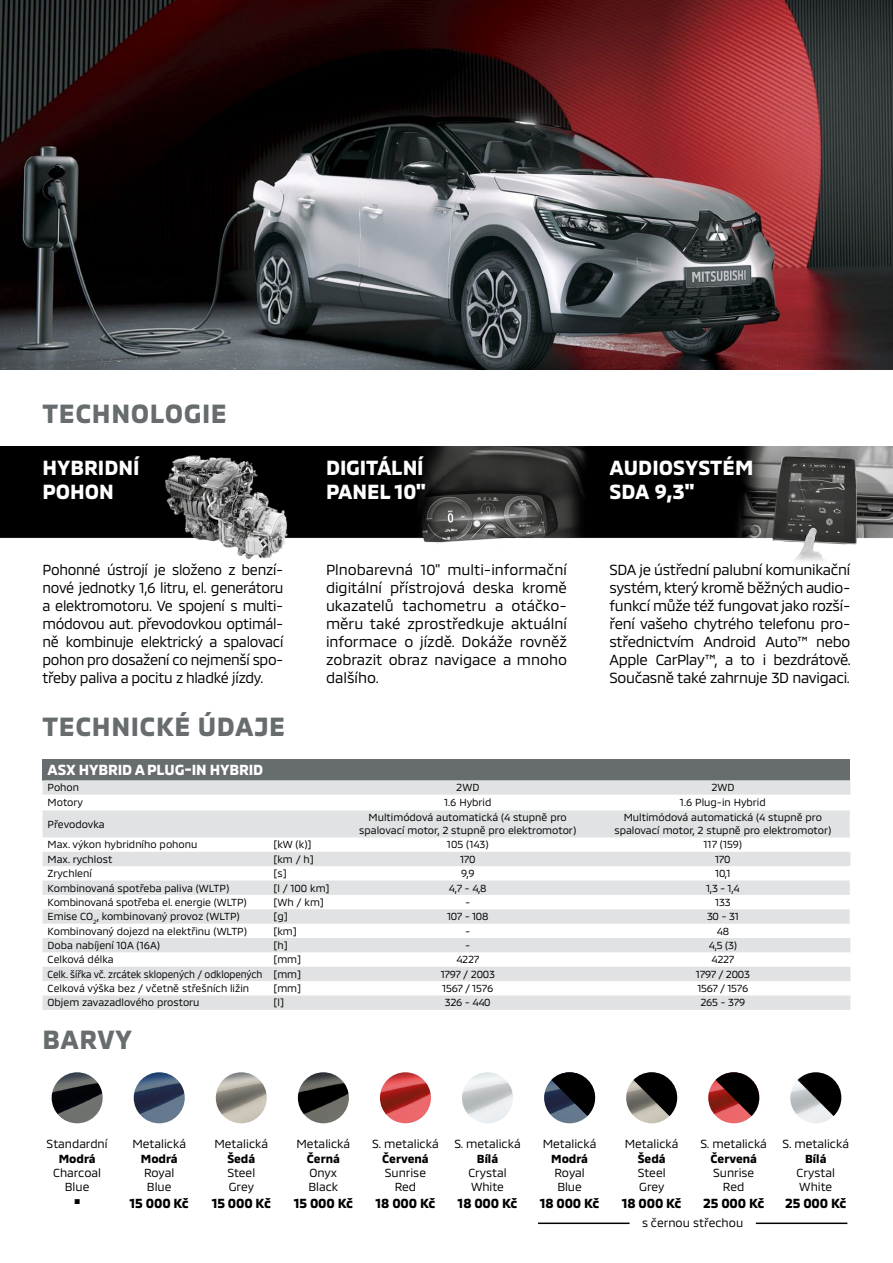
<style>
.page{position:relative;width:893px;height:1263px;background:#fff}
.page>*{position:absolute;margin:0;border:0;box-sizing:border-box;transform-origin:0 0}
.t1{font:700 27px "MMC";letter-spacing:.02em;color:#676c6e}
.t2{font:700 21px/24px "MMC";color:#fff}
.t3{font:15px/18px "MMC";letter-spacing:-.02em;color:#000;text-align:justify}
.t4{font:15px/18px "MMC";letter-spacing:-.02em;color:#000;text-align:justify;scale:.96 1}
.t5{font:700 15px "MMC";letter-spacing:-.01em;color:#fff}
.t6{font:700 13.5px "MMC";letter-spacing:-.01em;color:#000}
.t7{font:12px/14.4px "MMC";color:#000}
.t8{font:700 12px "MMC";color:#000}
.t9{font:10.5px/12.6px "MMC";color:#000;text-align:center}
.t10{font:10.5px "MMC";color:#000;scale:.94 1}
.t11{font:10.5px "MMC";letter-spacing:-.02em;color:#000}
.t12{font:700 10.5px "Arial";color:#000}
</style>
<div class="page">
<img style="left:0;top:0;width:893px;height:370px">
<div style="left:43px;top:759px;width:807px;height:21px;background:#676c6e"></div>
<svg style="left:43px;top:780px;width:807px;height:230px;fill:#e0e2e3"></svg>
<img style="left:0;top:446px;width:893px;height:115px">
<img style="left:52px;top:1072px;width:51px;height:51px;border-radius:26px">
<img style="left:298px;top:1072px;width:51px;height:51px;border-radius:26px">
<img style="left:216px;top:1072px;width:51px;height:51px;border-radius:26px">
<img style="left:462px;top:1072px;width:51px;height:51px;border-radius:26px">
<img style="left:134px;top:1072px;width:51px;height:51px;border-radius:26px">
<img style="left:380px;top:1072px;width:51px;height:51px;border-radius:26px">
<img style="left:544px;top:1072px;width:51px;height:51px;border-radius:26px">
<svg style="left:551px;top:1072px;width:44px;height:44px;background:#333841"></svg>
<img style="left:626px;top:1072px;width:51px;height:51px;border-radius:26px">
<svg style="left:633px;top:1072px;width:44px;height:44px;background:#54534f"></svg>
<img style="left:708px;top:1072px;width:51px;height:51px;border-radius:26px">
<svg style="left:715px;top:1072px;width:44px;height:44px;background:#5e3232"></svg>
<img style="left:790px;top:1072px;width:51px;height:51px;border-radius:26px">
<svg style="left:798px;top:1072px;width:43px;height:44px;background:#646566"></svg>
<hr style="left:538px;top:1222px;width:92px;height:2px;background:#000">
<hr style="left:756px;top:1222px;width:91px;height:2px;background:#000">
<h1 class="t1" style="left:43px;top:393px;width:186px">TECHNOLOGIE</h1>
<h2 class="t2" style="left:43px;top:453px;width:99px">HYBRIDNÍ<br>POHON</h2>
<h2 class="t2" style="left:326px;top:453px;width:101px">DIGITÁLNÍ<br>PANEL 10"</h2>
<h2 class="t2" style="left:609px;top:453px;width:146px">AUDIOSYSTÉM<br>SDA 9,3"</h2>
<p class="t4" style="left:43px;top:559px;width:252px">Pohonné ústrojí je složeno z benzí&shy;nové jednotky 1,6 litru, el. generátoru a elektromotoru. Ve spojení s multi&shy;módovou aut. převodovkou optimál&shy;ně kombinuje elektrický a spalovací pohon pro dosažení co nejmenší spo&shy;třeby paliva a pocitu z hladké jízdy.</p>
<h3 class="t3" style="left:326px;top:559px;width:242px">Plnobarevná 10" multi-informační digitální přístrojová deska kromě ukazatelů tachometru a otáčko&shy;měru také zprostředkuje aktuální informace o jízdě. Dokáže rovněž zobrazit obraz navigace a mnoho dalšího.</h3>
<p class="t3" style="left:609px;top:559px;width:243px">SDA je ústřední palubní komunikační systém, který kromě běžných audio&shy;funkcí může též fungovat jako rozší&shy;ření vašeho chytrého telefonu pro&shy;střednictvím Android Auto™ nebo Apple CarPlay™, a to i bezdrátově.<br>Současně také zahrnuje 3D navigaci.</p>
<h1 class="t1" style="left:43px;top:705px;width:244px">TECHNICKÉ ÚDAJE</h1>
<h3 class="t5" style="left:48px;top:758px;width:217px">ASX HYBRID A PLUG-IN HYBRID</h3>
<p class="t9" style="left:48px;top:780px;width:33px">Pohon</p>
<p class="t9" style="left:456px;top:780px;width:24px">2WD</p>
<p class="t9" style="left:711px;top:780px;width:24px">2WD</p>
<p class="t9" style="left:48px;top:795px;width:37px">Motory</p>
<p class="t9" style="left:444px;top:795px;width:49px">1.6 Hybrid</p>
<p class="t9" style="left:680px;top:795px;width:87px">1.6 Plug-in Hybrid</p>
<p class="t9" style="left:48px;top:816px;width:59px">Převodovka</p>
<p class="t9" style="left:359px;top:810px;width:218px">Multimódová automatická (4 stupně pro spalovací motor, 2 stupně pro elektromotor)</p>
<p class="t9" style="left:614px;top:810px;width:218px">Multimódová automatická (4 stupně pro spalovací motor, 2 stupně pro elektromotor)</p>
<p class="t9" style="left:48px;top:837px;width:151px">Max. výkon hybridního pohonu</p>
<p class="t9" style="left:273px;top:837px;width:40px">[kW (k)]</p>
<p class="t9" style="left:447px;top:837px;width:43px">105 (143)</p>
<p class="t9" style="left:704px;top:837px;width:40px">117 (159)</p>
<p class="t9" style="left:48px;top:851px;width:66px">Max. rychlost</p>
<p class="t9" style="left:273px;top:851px;width:42px">[km / h]</p>
<p class="t9" style="left:460px;top:851px;width:17px">170</p>
<p class="t9" style="left:715px;top:851px;width:17px">170</p>
<p class="t9" style="left:48px;top:866px;width:46px">Zrychlení</p>
<p class="t9" style="left:273px;top:866px;width:15px">[s]</p>
<p class="t9" style="left:461px;top:866px;width:15px">9,9</p>
<p class="t9" style="left:715px;top:866px;width:17px">10,1</p>
<p class="t9" style="left:48px;top:880px;width:183px">Kombinovaná spotřeba paliva (WLTP)</p>
<p class="t9" style="left:273px;top:880px;width:58px">[l / 100 km]</p>
<p class="t9" style="left:449px;top:880px;width:39px">4,7 - 4,8</p>
<p class="t9" style="left:706px;top:880px;width:35px">1,3 - 1,4</p>
<p class="t9" style="left:48px;top:894px;width:201px">Kombinovaná spotřeba el. energie (WLTP)</p>
<p class="t9" style="left:273px;top:894px;width:52px">[Wh / km]</p>
<p class="t9" style="left:465px;top:894px;width:7px">-</p>
<p class="t9" style="left:715px;top:894px;width:17px">133</p>
<p class="t9" style="left:48px;top:909px;width:194px">Emise CO<sub>2</sub>, kombinovaný provoz (WLTP)</p>
<p class="t9" style="left:273px;top:909px;width:16px">[g]</p>
<p class="t9" style="left:447px;top:909px;width:43px">107 - 108</p>
<p class="t9" style="left:707px;top:909px;width:33px">30 - 31</p>
<p class="t9" style="left:48px;top:923px;width:201px">Kombinovaný dojezd na elektřinu (WLTP)</p>
<p class="t9" style="left:273px;top:923px;width:25px">[km]</p>
<p class="t9" style="left:465px;top:923px;width:7px">-</p>
<p class="t9" style="left:717px;top:923px;width:14px">48</p>
<p class="t9" style="left:48px;top:938px;width:114px">Doba nabíjení 10A (16A)</p>
<p class="t9" style="left:273px;top:938px;width:16px">[h]</p>
<p class="t9" style="left:465px;top:938px;width:7px">-</p>
<p class="t9" style="left:709px;top:938px;width:30px">4,5 (3)</p>
<p class="t9" style="left:48px;top:952px;width:68px">Celková délka</p>
<p class="t9" style="left:273px;top:952px;width:29px">[mm]</p>
<p class="t9" style="left:456px;top:952px;width:25px">4227</p>
<p class="t9" style="left:711px;top:952px;width:25px">4227</p>
<p class="t10" style="left:48px;top:965px;width:271px">Celk. šířka vč. zrcátek sklopených / odklopených [mm]</p>
<p class="t11" style="left:441px;top:965px;width:56px">1797 / 2003</p>
<p class="t11" style="left:696px;top:965px;width:56px">1797 / 2003</p>
<p class="t9" style="left:48px;top:981px;width:203px">Celková výška bez / včetně střešních ližin</p>
<p class="t9" style="left:273px;top:981px;width:29px">[mm]</p>
<p class="t11" style="left:442px;top:980px;width:53px">1567 / 1576</p>
<p class="t11" style="left:697px;top:980px;width:53px">1567 / 1576</p>
<p class="t9" style="left:48px;top:995px;width:153px">Objem zavazadlového prostoru</p>
<p class="t9" style="left:273px;top:995px;width:12px">[l]</p>
<p class="t9" style="left:445px;top:995px;width:47px">326 - 440</p>
<p class="t9" style="left:701px;top:995px;width:46px">265 - 379</p>
<h1 class="t1" style="left:43px;top:1018px;width:91px">BARVY</h1>
<p class="t7" style="left:47px;top:1135px;width:63px">Standardní</p>
<p class="t8" style="left:59px;top:1149px;width:38px">Modrá</p>
<p class="t7" style="left:53px;top:1164px;width:50px;text-align:center">Charcoal<br>Blue</p>
<p class="t12" style="left:74px;top:1193px;width:8px">■</p>
<p class="t7" style="left:132px;top:1135px;width:55px">Metalická</p>
<p class="t8" style="left:141px;top:1149px;width:38px">Modrá</p>
<p class="t7" style="left:144px;top:1164px;width:32px">Royal<br>Blue</p>
<p class="t6" style="left:130px;top:1192px;width:61px">15 000 Kč</p>
<p class="t7" style="left:214px;top:1135px;width:55px">Metalická</p>
<p class="t8" style="left:227px;top:1149px;width:29px">Šedá</p>
<p class="t7" style="left:227px;top:1164px;width:29px">Steel<br>Grey</p>
<p class="t6" style="left:212px;top:1192px;width:61px">15 000 Kč</p>
<p class="t7" style="left:296px;top:1135px;width:55px">Metalická</p>
<p class="t8" style="left:307px;top:1149px;width:35px">Černá</p>
<p class="t7" style="left:308px;top:1164px;width:31px">Onyx<br>Black</p>
<p class="t6" style="left:294px;top:1192px;width:61px">15 000 Kč</p>
<p class="t7" style="left:372px;top:1135px;width:68px">S. metalická</p>
<p class="t8" style="left:382px;top:1149px;width:48px">Červená</p>
<p class="t7" style="left:385px;top:1164px;width:43px;text-align:center">Sunrise<br>Red</p>
<p class="t6" style="left:376px;top:1192px;width:61px">18 000 Kč</p>
<p class="t7" style="left:454px;top:1135px;width:68px">S. metalická</p>
<p class="t8" style="left:477px;top:1149px;width:23px">Bílá</p>
<p class="t7" style="left:468px;top:1164px;width:40px">Crystal<br>White</p>
<p class="t6" style="left:458px;top:1192px;width:61px">18 000 Kč</p>
<p class="t7" style="left:543px;top:1135px;width:55px">Metalická</p>
<p class="t8" style="left:551px;top:1149px;width:38px">Modrá</p>
<p class="t7" style="left:554px;top:1164px;width:32px">Royal<br>Blue</p>
<p class="t6" style="left:540px;top:1192px;width:61px">18 000 Kč</p>
<p class="t7" style="left:625px;top:1135px;width:55px">Metalická</p>
<p class="t8" style="left:638px;top:1149px;width:29px">Šedá</p>
<p class="t7" style="left:638px;top:1164px;width:29px">Steel<br>Grey</p>
<p class="t6" style="left:622px;top:1192px;width:61px">18 000 Kč</p>
<p class="t7" style="left:701px;top:1135px;width:68px">S. metalická</p>
<p class="t8" style="left:710px;top:1149px;width:48px">Červená</p>
<p class="t7" style="left:713px;top:1164px;width:43px;text-align:center">Sunrise<br>Red</p>
<p class="t6" style="left:703px;top:1192px;width:63px">25 000 Kč</p>
<p class="t7" style="left:642px;top:1214px;width:102px">s černou střechou</p>
<p class="t7" style="left:783px;top:1135px;width:68px">S. metalická</p>
<p class="t8" style="left:805px;top:1149px;width:23px">Bílá</p>
<p class="t7" style="left:797px;top:1164px;width:40px">Crystal<br>White</p>
<p class="t6" style="left:785px;top:1192px;width:63px">25 000 Kč</p>
</div>
